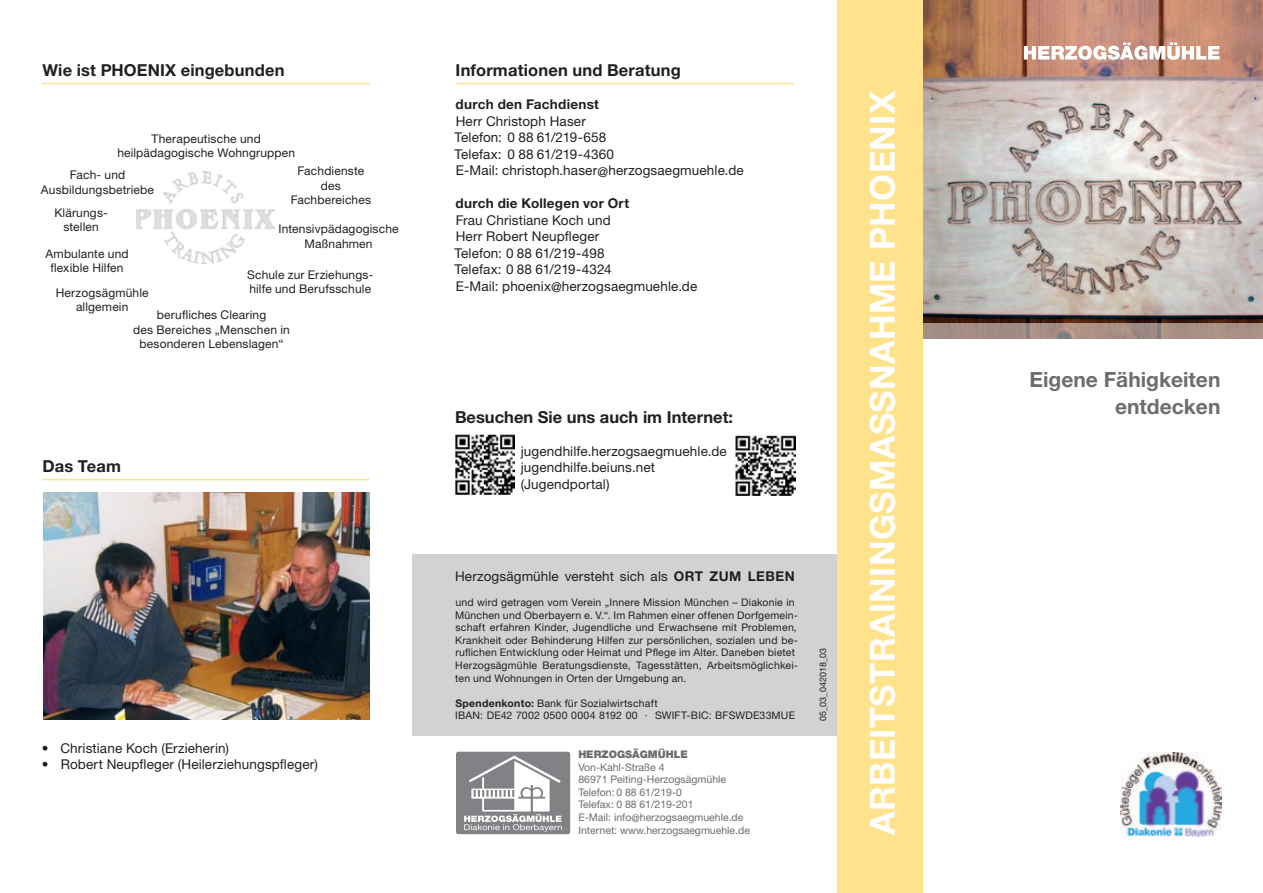
<style>
.page{position:relative;width:1263px;height:893px;background:#fff}
.page>*{position:absolute;margin:0;border:0;box-sizing:border-box;transform-origin:0 0}
.grundtext_faltblatt{font:700 34.5px "Helvetica Neue LT Std";letter-spacing:.01em;color:#fff}
.t1{font:700 21px "Helvetica Neue LT Std";color:#6c6d70}
.Überschrift{font:700 16.5px "Helvetica Neue LT Std";letter-spacing:.01em;color:#231f20}
.grundtext_faltblatt-2{font:700 16.5px "Helvetica Neue LT Std";color:#231f20}
.grundtext_faltblatt-3{font:13.5px/16.5px "Helvetica Neue LT Std";letter-spacing:.01em;color:#231f20}
.aufzählung{font:13.5px "Helvetica Neue LT Std";letter-spacing:.01em;color:#231f20}
.grundtext_faltblatt-4{font:700 13.5px "Helvetica Neue LT Std";letter-spacing:.02em;color:#231f20}
.grundtext_faltblatt-5{font:12px/14.4px "Helvetica Neue LT Std";letter-spacing:.015em;color:#231f20;text-align:center}
.t2{font:10.5px/12.6px "Helvetica Neue LT Std";letter-spacing:.02em;color:#231f20}
.t3{font:10.5px "Helvetica Neue LT Std";color:#6c6d70}
.t4{font:900 10.5px "Helvetica Neue LT Std";color:#6c6d70}
.t5{font:9px "Helvetica Neue LT Std";color:#231f20}
.s1{font-weight:700}
</style>
<div class="page">
<div style="left:412px;top:555px;width:431px;height:181px;background:#d1d2d4"></div>
<img style="left:136px;top:172px;width:138px;height:91px">
<hr style="left:43px;top:83px;width:327px;height:1px;background:#ffe38c">
<hr style="left:43px;top:479px;width:327px;height:1px;background:#ffe38c">
<hr style="left:456px;top:83px;width:338px;height:1px;background:#ffe38c">
<img style="left:923px;top:0;width:340px;height:323px">
<img style="left:43px;top:492px;width:327px;height:227px">
<img style="left:455px;top:435px;width:60px;height:59px">
<img style="left:736px;top:436px;width:59px;height:59px">
<svg style="left:456px;top:752px;width:114px;height:82px"></svg>
<img style="left:1120px;top:753px;width:101px;height:84px">
<svg style="left:923px;top:323px;width:340px;height:16px;background:#a48d84"></svg>
<svg style="left:1024px;top:42px;width:195px;height:18px"></svg>
<div style="left:838px;top:0;width:85px;height:893px;background:#ffe38c"></div>
<p class="Überschrift" style="left:43px;top:60px;width:244px">Wie ist PHOENIX eingebunden</p>
<p class="grundtext_faltblatt-5" style="left:152px;top:131px;width:111px">Therapeutische und</p>
<p class="grundtext_faltblatt-5" style="left:117px;top:145px;width:179px">heilpädagogische Wohngruppen</p>
<p class="grundtext_faltblatt-5" style="left:70px;top:167px;width:57px">Fach- und</p>
<p class="grundtext_faltblatt-5" style="left:41px;top:182px;width:115px">Ausbildungsbetriebe</p>
<p class="grundtext_faltblatt-5" style="left:298px;top:164px;width:68px">Fachdienste</p>
<p class="grundtext_faltblatt-5" style="left:321px;top:178px;width:21px">des</p>
<p class="grundtext_faltblatt-5" style="left:291px;top:192px;width:82px">Fachbereiches</p>
<p class="grundtext_faltblatt-5" style="left:278px;top:221px;width:122px">Intensivpädagogische<br>Maßnahmen</p>
<p class="grundtext_faltblatt-5" style="left:54px;top:205px;width:55px">Klärungs-</p>
<p class="grundtext_faltblatt-5" style="left:63px;top:220px;width:37px">stellen</p>
<p class="grundtext_faltblatt-5" style="left:46px;top:246px;width:85px">Ambulante und</p>
<p class="grundtext_faltblatt-5" style="left:51px;top:261px;width:75px">flexible Hilfen</p>
<p class="grundtext_faltblatt-5" style="left:56px;top:285px;width:94px">Herzogsägmühle</p>
<p class="grundtext_faltblatt-5" style="left:76px;top:300px;width:54px">allgemein</p>
<p class="grundtext_faltblatt-5" style="left:247px;top:267px;width:128px">Schule zur Erziehungs-</p>
<p class="grundtext_faltblatt-5" style="left:249px;top:281px;width:123px">hilfe und Berufsschule</p>
<p class="grundtext_faltblatt-5" style="left:157px;top:308px;width:111px">berufliches Clearing</p>
<p class="grundtext_faltblatt-5" style="left:133px;top:322px;width:158px">des Bereiches „Menschen in</p>
<p class="grundtext_faltblatt-5" style="left:139px;top:336px;width:146px">besonderen Lebenslagen“</p>
<p class="Überschrift" style="left:43px;top:456px;width:80px">Das Team</p>
<p class="aufzählung" style="left:42px;top:740px;width:189px">• Christiane Koch (Erzieherin)</p>
<p class="aufzählung" style="left:42px;top:756px;width:278px">• Robert Neupfleger (Heilerziehungspfleger)</p>
<p class="Überschrift" style="left:456px;top:60px;width:227px">Informationen und Beratung</p>
<p class="grundtext_faltblatt-4" style="left:456px;top:96px;width:145px">durch den Fachdienst</p>
<p class="grundtext_faltblatt-3" style="left:456px;top:112px;width:132px">Herr Christoph Haser</p>
<p class="grundtext_faltblatt-3" style="left:454px;top:129px;width:153px">Telefon: 0 88 61/219-658</p>
<p class="grundtext_faltblatt-3" style="left:454px;top:145px;width:161px">Telefax: 0 88 61/219-4360</p>
<p class="grundtext_faltblatt-3" style="left:456px;top:162px;width:290px">E-Mail: christoph.haser@herzogsaegmuehle.de</p>
<p class="grundtext_faltblatt-4" style="left:456px;top:195px;width:175px">durch die Kollegen vor Ort</p>
<p class="grundtext_faltblatt-3" style="left:456px;top:211px;width:157px">Frau Christiane Koch und</p>
<p class="grundtext_faltblatt-3" style="left:456px;top:228px;width:145px">Herr Robert Neupfleger</p>
<p class="grundtext_faltblatt-3" style="left:454px;top:244px;width:152px">Telefon: 0 88 61/219-498</p>
<p class="grundtext_faltblatt-3" style="left:454px;top:261px;width:159px">Telefax: 0 88 61/219-4324</p>
<p class="grundtext_faltblatt-3" style="left:456px;top:277px;width:243px">E-Mail: phoenix@herzogsaegmuehle.de</p>
<p class="grundtext_faltblatt-2" style="left:455px;top:406px;width:280px">Besuchen Sie uns auch im Internet:</p>
<p class="grundtext_faltblatt-3" style="left:521px;top:442px;width:207px">jugendhilfe.herzogsaegmuehle.de</p>
<p class="grundtext_faltblatt-3" style="left:521px;top:459px;width:136px">jugendhilfe.beiuns.net (Jugendportal)</p>
<p class="grundtext_faltblatt-3" style="left:455px;top:568px;width:341px">Herzogsägmühle versteht sich als <span class="s1">ORT ZUM LEBEN</span></p>
<p class="t2" style="left:455px;top:596px;width:344px">und wird getragen vom Verein „Innere Mission München – Diakonie in München und Oberbayern e. V.“. Im Rahmen einer offenen Dorfgemein&shy;schaft erfahren Kinder, Jugendliche und Erwachsene mit Problemen, Krankheit oder Behinderung Hilfen zur persönlichen, sozialen und be&shy;ruflichen Entwicklung oder Heimat und Pflege im Alter. Daneben bietet Herzogsägmühle Beratungsdienste, Tagesstätten, Arbeitsmöglichkei&shy;ten und Wohnungen in Orten der Umgebung an.</p>
<p class="t2" style="left:455px;top:697px;width:204px"><span class="s1">Spendenkonto:</span> Bank für Sozialwirtschaft</p>
<p class="t2" style="left:455px;top:709px;width:341px">IBAN: DE42 7002 0500 0004 8192 00 · SWIFT-BIC: BFSWDE33MUE</p>
<p class="t4" style="left:578px;top:748px;width:111px">HERZOGSÄGMÜHLE</p>
<p class="t3" style="left:578px;top:761px;width:88px">Von-Kahl-Straße 4</p>
<p class="t3" style="left:578px;top:773px;width:149px">86971 Peiting-Herzogsägmühle</p>
<p class="t3" style="left:578px;top:786px;width:105px">Telefon: 0 88 61/219-0</p>
<p class="t3" style="left:578px;top:798px;width:117px">Telefax: 0 88 61/219-201</p>
<p class="t3" style="left:578px;top:811px;width:167px">E-Mail: info@herzogsaegmuehle.de</p>
<p class="t3" style="left:578px;top:824px;width:173px">Internet: www.herzogsaegmuehle.de</p>
<p class="t5" style="left:817px;top:721px;width:75px;rotate:-90deg">05_03_042018_03</p>
<p class="grundtext_faltblatt" style="left:861px;top:835px;width:746px;rotate:-90deg">ARBEITSTRAININGSMASSNAHME PHOENIX</p>
<p class="t1" style="left:1029px;top:367px;width:192px">Eigene Fähigkeiten</p>
<p class="t1" style="left:1115px;top:394px;width:107px">entdecken</p>
</div>
